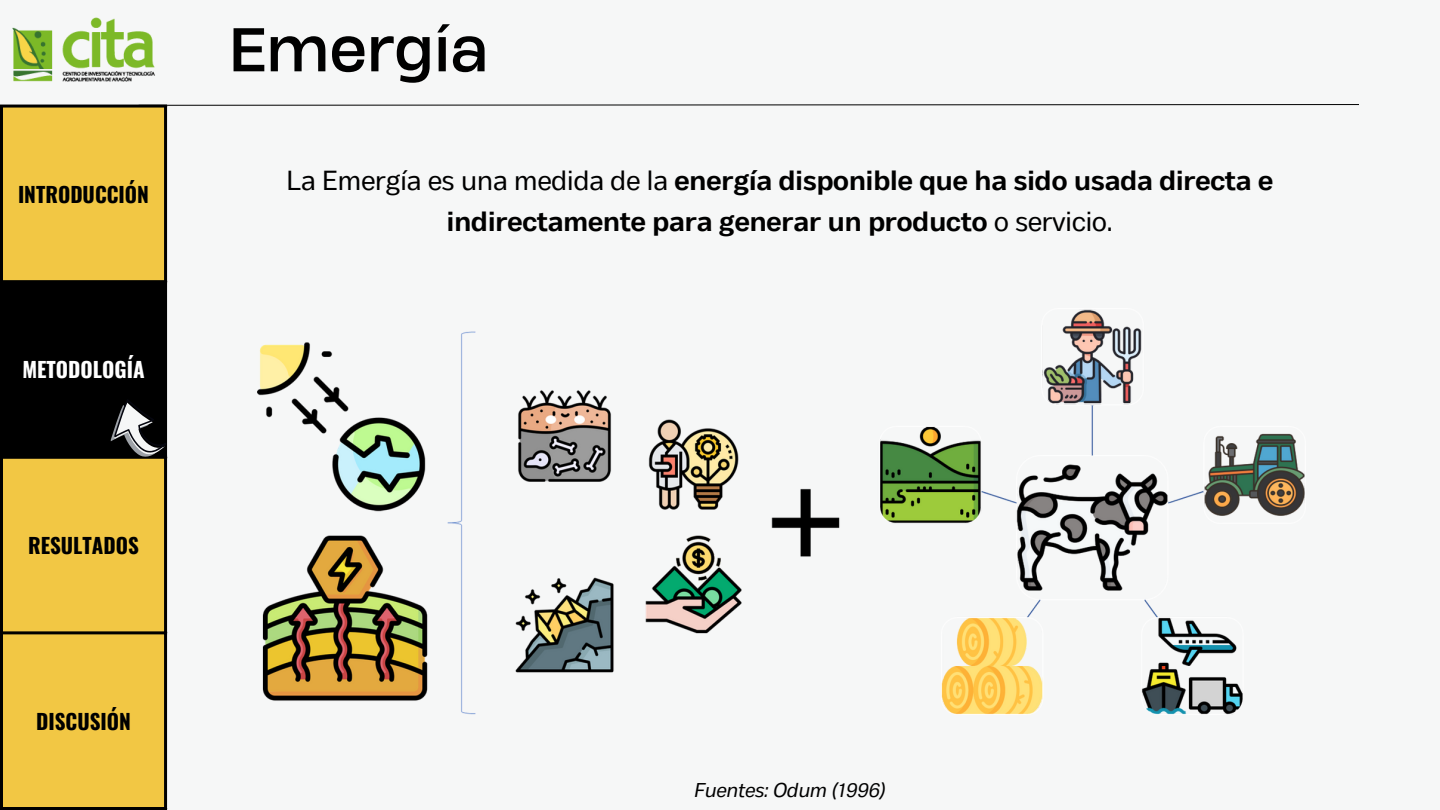
<style>
.page{position:relative;width:1440px;height:810px;background:#f6f7f7}
.page>*{position:absolute;margin:0;border:0;box-sizing:border-box;transform-origin:0 0}
.t1{font:58px "Heading Now 74";color:#000}
.t2{font:700 27.6px/41.2px "Body Text";color:#000;text-align:center}
.t3{font:700 21px "Oswald";color:#000}
.t4{font:700 21px "Oswald";color:#fff}
.t5{font:italic 20px "Body Text";color:#000}
.s1{font-weight:400}
</style>
<div class="page">
<svg style="left:201px;top:104px;width:1158px;height:2px;background:#797a7a"></svg>
<img style="left:0;top:17px;width:201px;height:150px">
<div style="left:3px;top:108px;width:161px;height:699px;background:#f2c744"></div>
<div style="left:1px;top:281px;width:165px;height:176px;background:#000"></div>
<hr style="left:0;top:108px;width:3px;height:699px;background:#000">
<hr style="left:164px;top:108px;width:3px;height:699px;background:#000">
<hr style="left:0;top:105px;width:167px;height:3px;background:#000">
<hr style="left:0;top:280px;width:167px;height:3px;background:#000">
<hr style="left:0;top:456px;width:167px;height:3px;background:#000">
<hr style="left:0;top:631px;width:167px;height:3px;background:#000">
<hr style="left:0;top:807px;width:167px;height:3px;background:#000">
<svg style="left:111px;top:400px;width:55px;height:57px"></svg>
<img style="left:257px;top:309px;width:1048px;height:405px">
<p class="t3" style="left:18px;top:178px;width:133px">INTRODUCCIÓN</p>
<p class="t4" style="left:22px;top:353px;width:124px">METODOLOGÍA</p>
<p class="t3" style="left:28px;top:529px;width:112px">RESULTADOS</p>
<p class="t3" style="left:36px;top:705px;width:96px">DISCUSIÓN</p>
<p class="t1" style="left:228px;top:10px;width:262px">Emergía</p>
<p class="t2" style="left:286px;top:162px;width:988px"><span class="s1">La Emergía es una medida de la</span> energía disponible que ha sido usada directa e indirectamente para generar un producto <span class="s1">o servicio.</span></p>
<p class="t5" style="left:693px;top:779px;width:193px">Fuentes: Odum (1996)</p>
</div>
